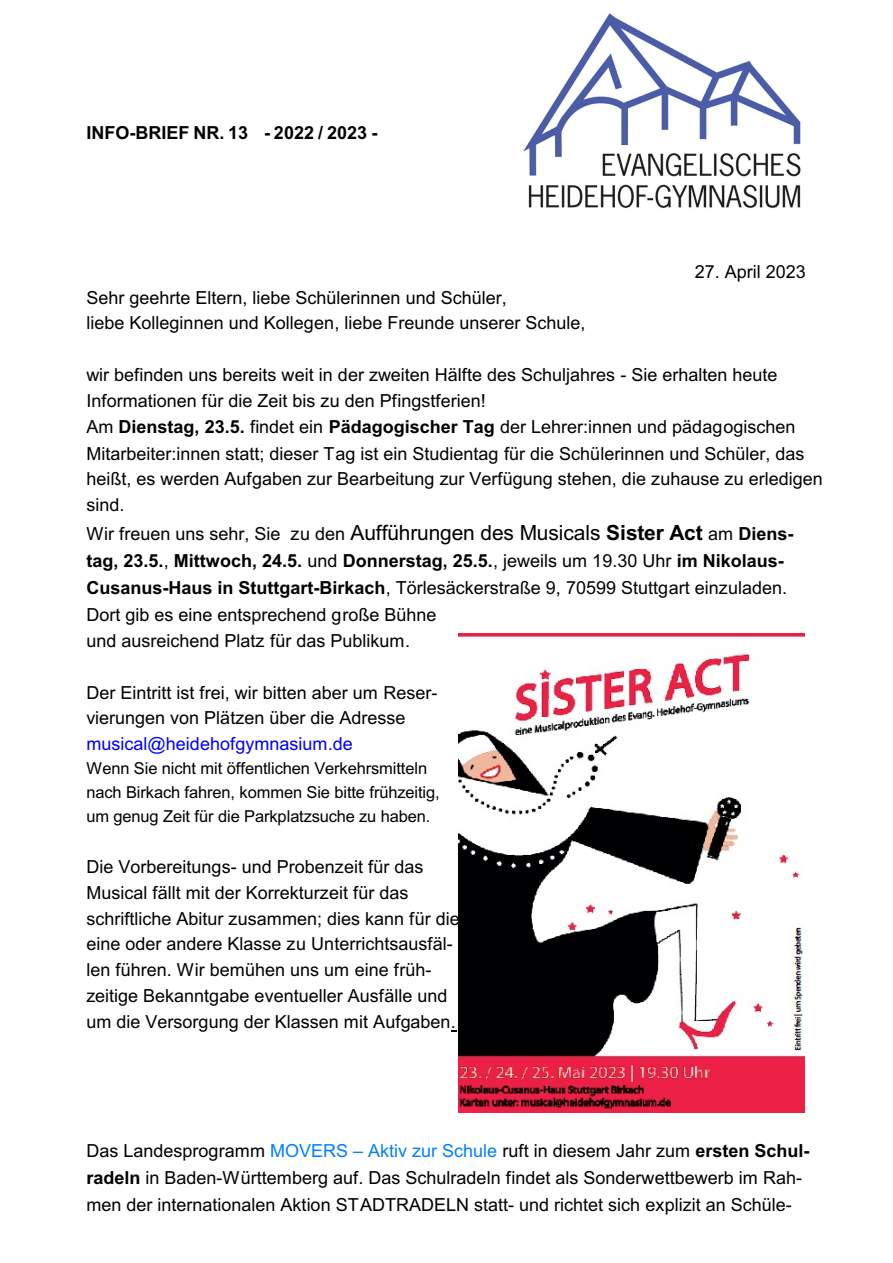
<style>
.page{position:relative;width:893px;height:1263px;background:#fff}
.page>*{position:absolute;margin:0;border:0;box-sizing:border-box;transform-origin:0 0}
.t1{font:18px/25.8px "Arial";color:#000}
.t2{font:18px "Arial";color:#00f}
.t3{font:700 18px "Arial";color:#000}
.t4{font:16.5px/23.7px "Arial";letter-spacing:-.01em;color:#000}
.s1{font-weight:700}
.s2{font-size:21px}
.s3{font-weight:700;font-size:21px}
.s4{color:#0080ff}
</style>
<div class="page">
<img style="left:523px;top:14px;width:278px;height:194px">
<img style="left:458px;top:634px;width:347px;height:479px">
<p class="t3" style="left:86px;top:126px;width:293px">INFO-BRIEF NR. 13 - 2022 / 2023 -</p>
<p class="t1" style="left:695px;top:260px;width:113px">27. April 2023</p>
<p class="t1" style="left:86px;top:286px;width:501px">Sehr geehrte Eltern, liebe Schülerinnen und Schüler,<br>liebe Kolleginnen und Kollegen, liebe Freunde unserer Schule,</p>
<p class="t1" style="left:86px;top:363px;width:738px">wir befinden uns bereits weit in der zweiten Hälfte des Schuljahres - Sie erhalten heute Informationen für die Zeit bis zu den Pfingstferien!<br>Am <span class="s1">Dienstag, 23.5.</span> findet ein <span class="s1">Pädagogischer Tag</span> der Lehrer:innen und pädagogischen Mitarbeiter:innen statt; dieser Tag ist ein Studientag für die Schülerinnen und Schüler, das heißt, es werden Aufgaben zur Bearbeitung zur Verfügung stehen, die zuhause zu erledigen sind.</p>
<p class="t1" style="left:86px;top:522px;width:708px;line-height:26.7px">Wir freuen uns sehr, Sie zu den <span class="s2">Aufführungen des Musicals</span> <span class="s3">Sister Act</span> am <span class="s1">Diens&shy;tag, 23.5.</span>, <span class="s1">Mittwoch, 24.5.</span> und <span class="s1">Donnerstag, 25.5.</span>, jeweils um 19.30 Uhr <span class="s1">im Nikolaus-Cusanus-Haus in Stuttgart-Birkach</span>, Törlesäckerstraße 9, 70599 Stuttgart einzuladen.<br>Dort gib es eine entsprechend große Bühne<br>und ausreichend Platz für das Publikum.</p>
<p class="t1" style="left:86px;top:681px;width:352px">Der Eintritt ist frei, wir bitten aber um Reser&shy;vierungen von Plätzen über die Adresse</p>
<p class="t2" style="left:86px;top:737px;width:268px">musical@heidehofgymnasium.de</p>
<p class="t4" style="left:86px;top:758px;width:355px">Wenn Sie nicht mit öffentlichen Verkehrsmitteln nach Birkach fahren, kommen Sie bitte frühzeitig, um genug Zeit für die Parkplatzsuche zu haben.</p>
<p class="t1" style="left:86px;top:855px;width:375px">Die Vorbereitungs- und Probenzeit für das Musical fällt mit der Korrekturzeit für das schriftliche Abitur zusammen; dies kann für die eine oder andere Klasse zu Unterrichtsausfäl&shy;len führen. Wir bemühen uns um eine früh&shy;zeitige Bekanntgabe eventueller Ausfälle und um die Versorgung der Klassen mit Aufgaben.</p>
<p class="t1" style="left:86px;top:1139px;width:725px;line-height:26.8px">Das Landesprogramm <span class="s4">MOVERS – Aktiv zur Schule</span> ruft in diesem Jahr zum <span class="s1">ersten Schul&shy;radeln</span> in Baden-Württemberg auf. Das Schulradeln findet als Sonderwettbewerb im Rah&shy;men der internationalen Aktion STADTRADELN statt- und richtet sich explizit an Schüle-</p>
</div>
